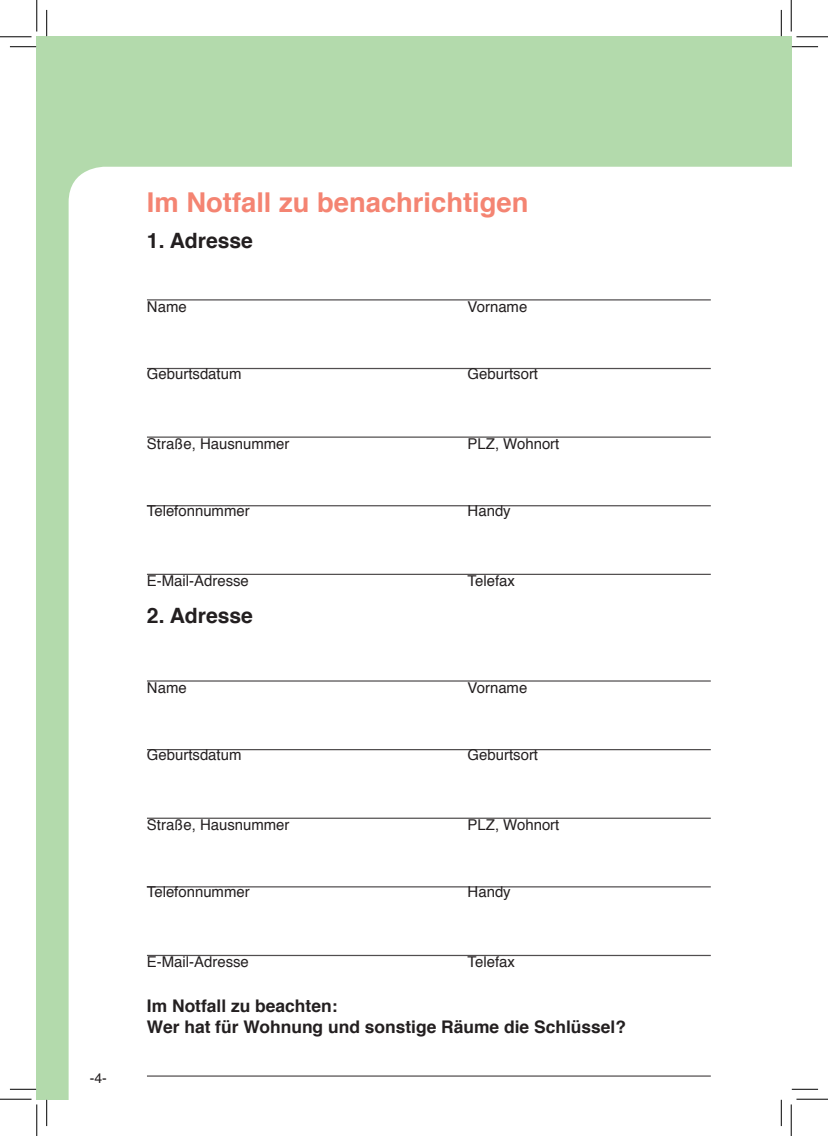
<style>
.page{position:relative;width:828px;height:1136px;background:#fff}
.page>*{position:absolute;margin:0;border:0;box-sizing:border-box;transform-origin:0 0}
.t1{font:700 27.3px "Helvetica";color:#f48472}
.t2{font:700 21.18px "Helvetica";color:#231f20}
.t3{font:700 17.32px/20.8px "Helvetica";color:#231f20}
.t4{font:14.88px "Helvetica";color:#231f20}
.t5{font:14px "Helvetica";color:#231f20}
</style>
<div class="page">
<div style="left:37px;top:37px;width:754px;height:1061px;background:#b3daac"></div>
<div style="left:69px;top:167px;width:722px;height:931px;background:#fff"></div>
<hr style="left:147px;top:299px;width:563px;height:1px;background:#231f20">
<hr style="left:147px;top:368px;width:563px;height:1px;background:#231f20">
<hr style="left:147px;top:436px;width:563px;height:1px;background:#231f20">
<hr style="left:147px;top:505px;width:563px;height:1px;background:#231f20">
<hr style="left:147px;top:573px;width:563px;height:2px;background:#231f20">
<hr style="left:147px;top:680px;width:563px;height:1px;background:#231f20">
<hr style="left:147px;top:748px;width:563px;height:2px;background:#231f20">
<hr style="left:147px;top:817px;width:563px;height:1px;background:#231f20">
<hr style="left:147px;top:886px;width:563px;height:1px;background:#231f20">
<hr style="left:147px;top:954px;width:563px;height:1px;background:#231f20">
<hr style="left:147px;top:1075px;width:563px;height:1px;background:#231f20">
<svg style="left:10px;top:46px;width:26px;height:1px"></svg>
<svg style="left:791px;top:46px;width:27px;height:1px"></svg>
<svg style="left:10px;top:1088px;width:26px;height:1px"></svg>
<svg style="left:792px;top:1088px;width:26px;height:1px"></svg>
<svg style="left:46px;top:10px;width:1px;height:26px"></svg>
<svg style="left:46px;top:1099px;width:1px;height:26px"></svg>
<svg style="left:781px;top:10px;width:1px;height:26px"></svg>
<svg style="left:781px;top:1099px;width:1px;height:26px"></svg>
<hr style="left:0;top:36px;width:32px;height:1px;background:#000">
<hr style="left:796px;top:36px;width:32px;height:1px;background:#000">
<hr style="left:0;top:1098px;width:32px;height:1px;background:#000">
<hr style="left:796px;top:1098px;width:32px;height:1px;background:#000">
<hr style="left:36px;top:0;width:1px;height:31px;background:#000">
<hr style="left:36px;top:1104px;width:1px;height:31px;background:#000">
<hr style="left:790px;top:0;width:1px;height:31px;background:#000">
<hr style="left:790px;top:1104px;width:1px;height:31px;background:#000">
<p class="t5" style="left:90px;top:1066px;width:19px">-4-</p>
<h1 class="t1" style="left:147px;top:180px;width:383px">Im Notfall zu benachrichtigen</h1>
<h2 class="t2" style="left:147px;top:224px;width:108px">1. Adresse</h2>
<p class="t4" style="left:147px;top:295px;width:41px">Name</p>
<p class="t4" style="left:467px;top:295px;width:61px">Vorname</p>
<p class="t4" style="left:147px;top:362px;width:96px">Geburtsdatum</p>
<p class="t4" style="left:467px;top:362px;width:72px">Geburtsort</p>
<p class="t4" style="left:147px;top:432px;width:144px">Straße, Hausnummer</p>
<p class="t4" style="left:467px;top:432px;width:93px">PLZ, Wohnort</p>
<p class="t4" style="left:147px;top:499px;width:104px">Telefonnummer</p>
<p class="t4" style="left:467px;top:499px;width:45px">Handy</p>
<p class="t4" style="left:147px;top:569px;width:103px">E-Mail-Adresse</p>
<p class="t4" style="left:467px;top:569px;width:49px">Telefax</p>
<h2 class="t2" style="left:147px;top:598px;width:108px">2. Adresse</h2>
<p class="t4" style="left:147px;top:676px;width:41px">Name</p>
<p class="t4" style="left:467px;top:676px;width:61px">Vorname</p>
<p class="t4" style="left:147px;top:743px;width:96px">Geburtsdatum</p>
<p class="t4" style="left:467px;top:743px;width:72px">Geburtsort</p>
<p class="t4" style="left:147px;top:813px;width:144px">Straße, Hausnummer</p>
<p class="t4" style="left:467px;top:813px;width:93px">PLZ, Wohnort</p>
<p class="t4" style="left:147px;top:880px;width:104px">Telefonnummer</p>
<p class="t4" style="left:467px;top:880px;width:45px">Handy</p>
<p class="t4" style="left:147px;top:950px;width:103px">E-Mail-Adresse</p>
<p class="t4" style="left:467px;top:950px;width:49px">Telefax</p>
<p class="t3" style="left:147px;top:995px;width:480px">Im Notfall zu beachten:<br>Wer hat für Wohnung und sonstige Räume die Schlüssel?</p>
</div>
